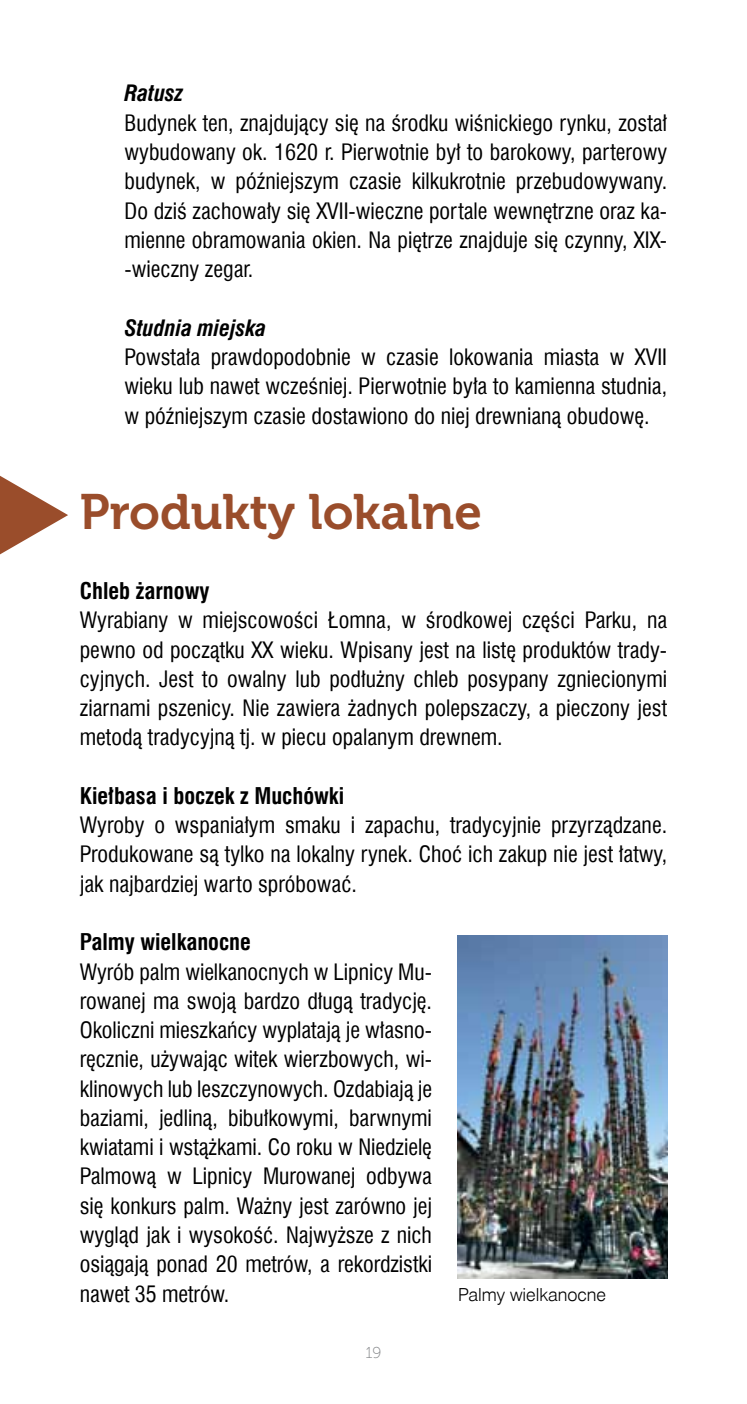
<style>
.page{position:relative;width:747px;height:1404px;background:#fff}
.page>*{position:absolute;margin:0;border:0;box-sizing:border-box;transform-origin:0 0}
.t1{font:49.5px "Museo 700";color:#9a4d2b}
.t2{font:700 22.5px "Swis 721 Cn EU";color:#000}
.t3{font:22.05px/29.2px "Swis 721 Cn EU";color:#000;text-align:justify}
.t4{font:italic 700 22.05px "Swis 721 Cn EU";color:#000}
.t5{font:18px "Swis 721 Lt EU";color:#000}
.t6{font:15.75px "Museo 100";color:#808285}
</style>
<div class="page">
<svg style="left:0;top:476px;width:68px;height:78px"></svg>
<img style="left:457px;top:935px;width:209px;height:343px">
<p class="t4" style="left:124px;top:80px;width:61px">Ratusz</p>
<p class="t3" style="left:124px;top:108px;width:544px">Budynek ten, znajdujący się na środku wiśnickiego rynku, został wybudowany ok. 1620 r. Pierwotnie był to barokowy, parterowy budynek, w późniejszym czasie kilkukrotnie przebudowywany.<br>Do dziś zachowały się XVII-wieczne portale wewnętrzne oraz ka&shy;mienne obramowania okien. Na piętrze znajduje się czynny, XIX--wieczny zegar.</p>
<p class="t4" style="left:124px;top:314px;width:143px">Studnia miejska</p>
<p class="t3" style="left:124px;top:342px;width:544px">Powstała prawdopodobnie w czasie lokowania miasta w XVII wieku lub nawet wcześniej. Pierwotnie była to kamienna studnia, w późniejszym czasie dostawiono do niej drewnianą obudowę.</p>
<h1 class="t1" style="left:80px;top:484px;width:403px">Produkty lokalne</h1>
<p class="t2" style="left:80px;top:577px;width:131px">Chleb żarnowy</p>
<p class="t3" style="left:80px;top:605px;width:588px">Wyrabiany w miejscowości Łomna, w środkowej części Parku, na pewno od początku XX wieku. Wpisany jest na listę produktów trady&shy;cyjnych. Jest to owalny lub podłużny chleb posypany zgniecionymi ziarnami pszenicy. Nie zawiera żadnych polepszaczy, a pieczony jest metodą tradycyjną tj. w piecu opalanym drewnem.</p>
<p class="t2" style="left:80px;top:782px;width:266px">Kiełbasa i boczek z Muchówki</p>
<p class="t3" style="left:80px;top:810px;width:588px">Wyroby o wspaniałym smaku i zapachu, tradycyjnie przyrządzane.<br>Produkowane są tylko na lokalny rynek. Choć ich zakup nie jest łatwy, jak najbardziej warto spróbować.</p>
<p class="t2" style="left:80px;top:928px;width:172px">Palmy wielkanocne</p>
<p class="t3" style="left:80px;top:956px;width:353px">Wyrób palm wielkanocnych w Lipnicy Mu&shy;rowanej ma swoją bardzo długą tradycję.<br>Okoliczni mieszkańcy wyplatają je własno&shy;ręcznie, używając witek wierzbowych, wi&shy;klinowych lub leszczynowych. Ozdabiają je baziami, jedliną, bibułkowymi, barwnymi kwiatami i wstążkami. Co roku w Niedzielę Palmową w Lipnicy Murowanej odbywa się konkurs palm. Ważny jest zarówno jej wygląd jak i wysokość. Najwyższe z nich osiągają ponad 20 metrów, a rekordzistki nawet 35 metrów.</p>
<p class="t5" style="left:458px;top:1283px;width:149px">Palmy wielkanocne</p>
<p class="t6" style="left:365px;top:1344px;width:17px">19</p>
</div>
